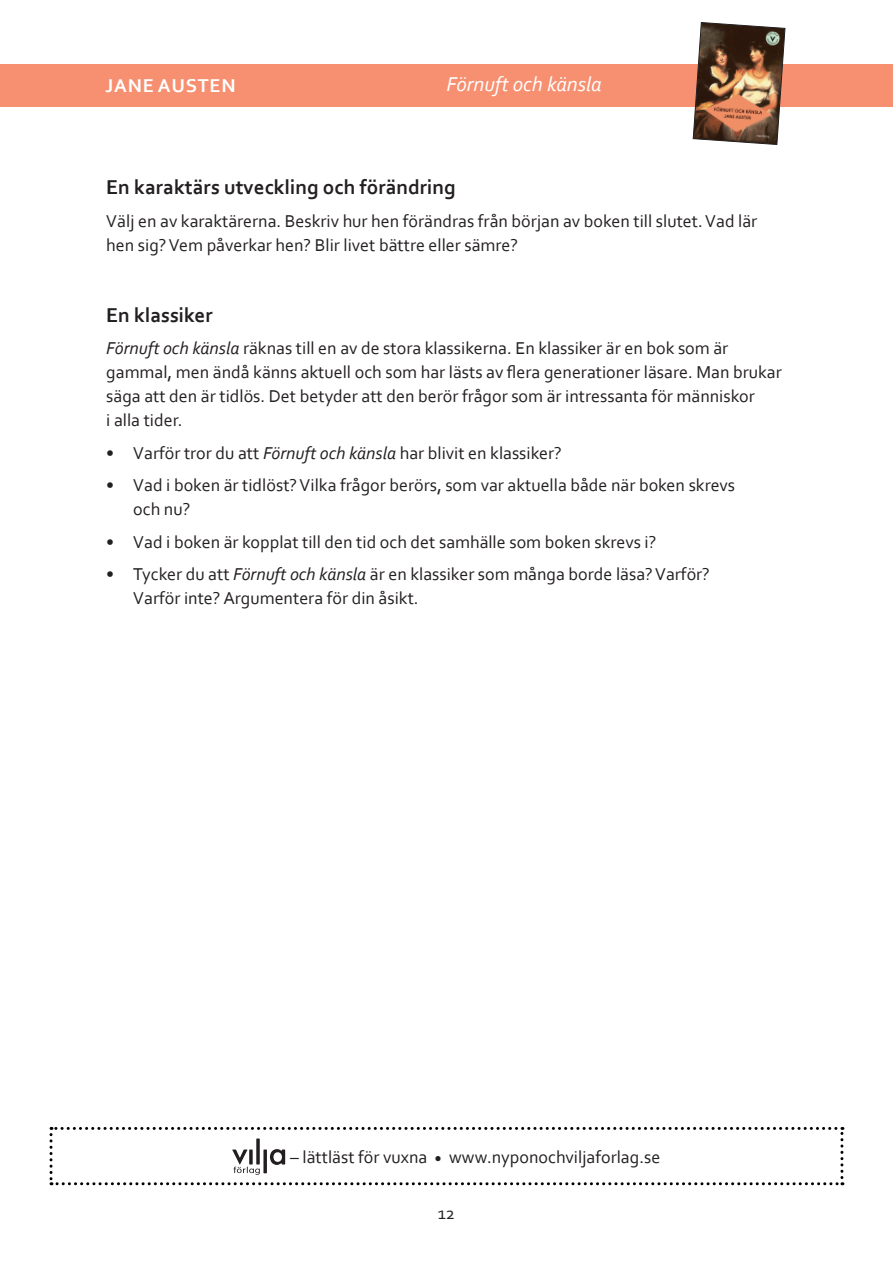
<style>
.page{position:relative;width:893px;height:1263px;background:#fff}
.page>*{position:absolute;margin:0;border:0;box-sizing:border-box;transform-origin:0 0}
.Underrubrik{font:700 21px "Corbel";color:#231f20}
.t1{font:italic 21px "Corbel";color:#fff}
.t2{font:700 19.5px "Corbel";letter-spacing:.04em;color:#fff}
.Brödtext{font:18px/24px "Corbel";color:#231f20}
.s1{font-style:italic}
</style>
<div class="page">
<div style="left:0;top:64px;width:893px;height:42px;background:#f69071"></div>
<img style="left:693px;top:22px;width:92px;height:123px">
<svg style="left:50px;top:1127px;width:793px;height:58px"></svg>
<p class="t2" style="left:106px;top:74px;width:132px">JANE AUSTEN</p>
<p class="t1" style="left:446px;top:71px;width:157px">Förnuft och känsla</p>
<p class="Underrubrik" style="left:106px;top:174px;width:351px">En karaktärs utveckling och förändring</p>
<p class="Brödtext" style="left:106px;top:208px;width:652px">Välj en av karaktärerna. Beskriv hur hen förändras från början av boken till slutet. Vad lär hen sig? Vem påverkar hen? Blir livet bättre eller sämre?</p>
<p class="Underrubrik" style="left:106px;top:301px;width:108px">En klassiker</p>
<p class="Brödtext" style="left:106px;top:336px;width:677px"><span class="s1">Förnuft och känsla</span> räknas till en av de stora klassikerna. En klassiker är en bok som är gammal, men ändå känns aktuell och som har lästs av flera generationer läsare. Man brukar säga att den är tidlös. Det betyder att den berör frågor som är intressanta för människor<br>i alla tider.</p>
<p class="Brödtext" style="left:106px;top:440px;width:457px">• Varför tror du att <span class="s1">Förnuft och känsla</span> har blivit en klassiker?</p>
<p class="Brödtext" style="left:133px;top:473px;width:603px;text-indent:-27px">• Vad i boken är tidlöst? Vilka frågor berörs, som var aktuella både när boken skrevs och nu?</p>
<p class="Brödtext" style="left:106px;top:529px;width:552px">• Vad i boken är kopplat till den tid och det samhälle som boken skrevs i?</p>
<p class="Brödtext" style="left:133px;top:562px;width:578px;text-indent:-27px">• Tycker du att <span class="s1">Förnuft och känsla</span> är en klassiker som många borde läsa? Varför?<br>Varför inte? Argumentera för din åsikt.</p>
<p class="Brödtext" style="left:290px;top:1144px;width:372px">– lättläst för vuxna <sub>•</sub> www.nyponochviljaforlag.se</p>
<p class="Brödtext" style="left:438px;top:1200px;width:19px">12</p>
</div>
